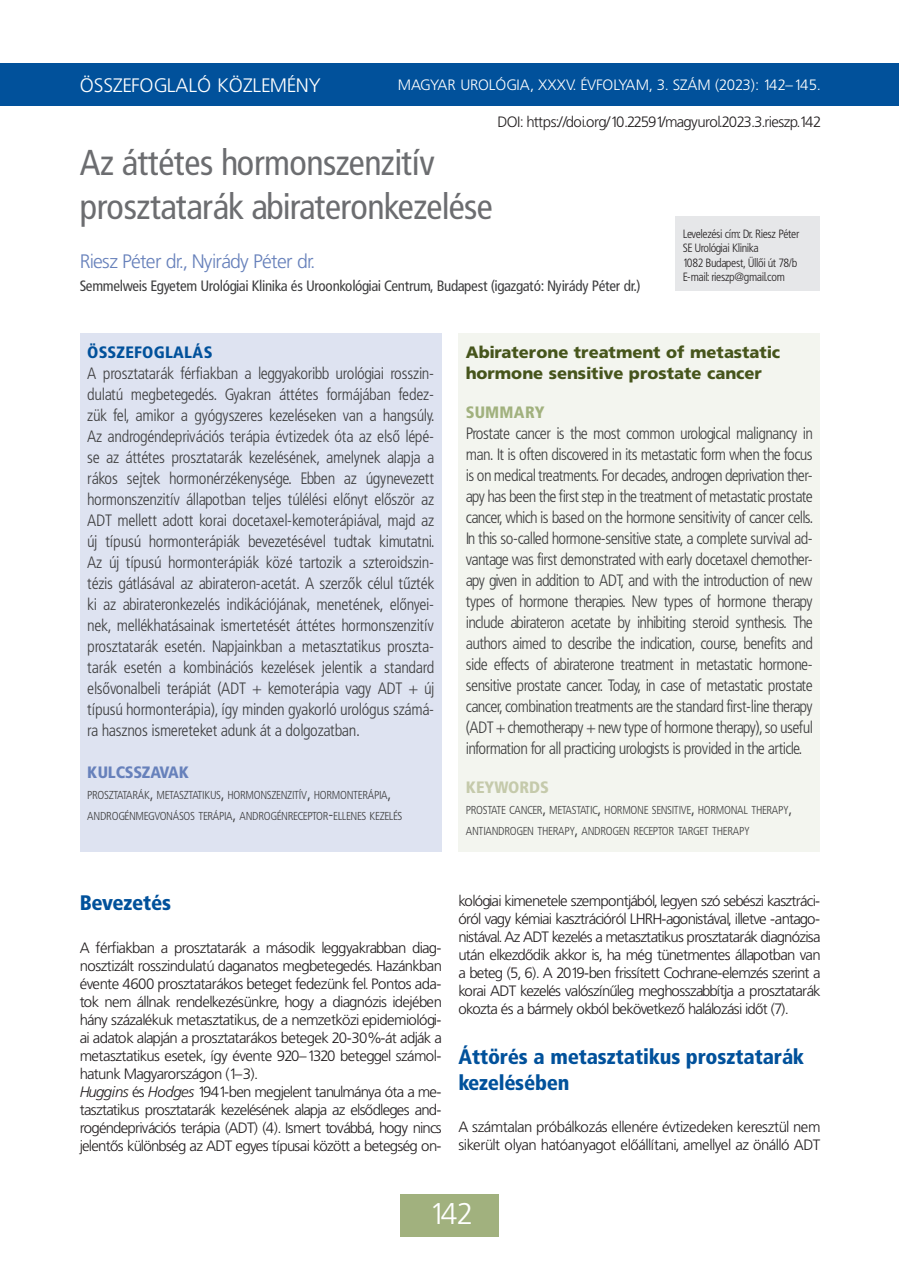
<style>
.page{position:relative;width:899px;height:1266px;background:#fff}
.page>*{position:absolute;margin:0;border:0;box-sizing:border-box;transform-origin:0 0}
.t1{font:36px/43.2px "Frutiger Cn PFL";color:#6c6d70}
.t2{font:30px "Frutiger Lt PFL";color:#fff}
.t3{font:21px/25.2px "Frutiger Blk Cn PFL";color:#01519b}
.t4{font:19.5px "Frutiger Lt PFL";color:#6781bb}
.t5{font:19.5px "Frutiger Lt PFL";letter-spacing:.04em;color:#fff}
.t6{font:16.5px/21px "Frutiger Lt Cn PFL";letter-spacing:-.01em;color:#3e3e3f;text-align:justify}
.t7{font:16.5px/21px "Frutiger Blk PFL";letter-spacing:.01em;color:#46551c}
.t8{font:16.5px "Frutiger Blk Cn PFL";letter-spacing:.03em;color:#01519b}
.t9{font:16.5px "Frutiger Blk Cn PFL";letter-spacing:.01em;color:#6781bb}
.t10{font:16.5px "Frutiger Blk Cn PFL";letter-spacing:.01em;color:#c5caab}
.t11{font:16.5px "Frutiger Blk Cn PFL";letter-spacing:.03em;color:#a1b17e}
.t12{font:15px/18px "Frutiger Lt PFL";color:#231f20}
.t13{font:15px "Frutiger Cn PFL";color:#3e3e3f}
.t14{font:15px "Frutiger Lt PFL";letter-spacing:.04em;color:#fff}
.t15{font:12px/14.4px "Frutiger Lt Cn PFL";color:#231f20}
.t16{font:11.55px/21px "Frutiger Lt Cn PFL";letter-spacing:.01em;color:#3e3e3f}
.s1{font-size:16.5px}
.s2{font-style:italic}
</style>
<div class="page">
<div style="left:0;top:63px;width:899px;height:43px;background:#01519b"></div>
<div style="left:401px;top:1194px;width:98px;height:43px;background:#a1b17e"></div>
<div style="left:675px;top:217px;width:145px;height:74px;background:#e6e7e9"></div>
<div style="left:80px;top:333px;width:361px;height:519px;background:#dee3f1"></div>
<div style="left:458px;top:333px;width:362px;height:519px;background:#f3f5ef"></div>
<p class="t5" style="left:80px;top:74px;width:242px">ÖSSZEFOGLALÓ KÖZLEMÉNY</p>
<p class="t14" style="left:398px;top:77px;width:423px">MAGYAR UROLÓGIA, XXXV. ÉVFOLYAM, 3. SZÁM (2023): 142–145.</p>
<p class="t12" style="left:497px;top:113px;width:324px">DOI: https://doi.org/10.22591/magyurol.2023.3.rieszp.142</p>
<h1 class="t1" style="left:80px;top:142px;width:414px">Az áttétes hormonszenzitív prosztatarák abirateronkezelése</h1>
<p class="t4" style="left:80px;top:251px;width:236px">Riesz Péter dr., Nyirády Péter dr.</p>
<p class="t13" style="left:80px;top:277px;width:562px">Semmelweis Egyetem Urológiai Klinika és Uroonkológiai Centrum, Budapest (igazgató: Nyirády Péter dr.)</p>
<p class="t15" style="left:682px;top:227px;width:118px">Levelezési cím: Dr. Riesz Péter<br>SE Urológiai Klinika<br>1082 Budapest, Üllői út 78/b<br>E-mail: rieszp@gmail.com</p>
<p class="t8" style="left:87px;top:342px;width:126px">ÖSSZEFOGLALÁS</p>
<p class="t6" style="left:87px;top:363px;width:348px">A prosztatarák férfiakban a leggyakoribb urológiai rosszin&shy;dulatú megbetegedés. Gyakran áttétes formájában fedez&shy;zük fel, amikor a gyógyszeres kezeléseken van a hangsúly.<br>Az androgéndeprivációs terápia évtizedek óta az első lépé&shy;se az áttétes prosztatarák kezelésének, amelynek alapja a rákos sejtek hormonérzékenysége. Ebben az úgynevezett hormonszenzitív állapotban teljes túlélési előnyt először az ADT mellett adott korai docetaxel-kemoterápiával, majd az új típusú hormonterápiák bevezetésével tudtak kimutatni.<br>Az új típusú hormonterápiák közé tartozik a szteroidszin&shy;tézis gátlásával az abirateron-acetát. A szerzők célul tűzték ki az abirateronkezelés indikációjának, menetének, előnyei&shy;nek, mellékhatásainak ismertetését áttétes hormonszenzitív prosztatarák esetén. Napjainkban a metasztatikus proszta&shy;tarák esetén a kombinációs kezelések jelentik a standard elsővonalbeli terápiát (ADT + kemoterápia vagy ADT + új típusú hormonterápia), így minden gyakorló urológus számá&shy;ra hasznos ismereteket adunk át a dolgozatban.</p>
<p class="t9" style="left:87px;top:762px;width:103px">KULCSSZAVAK</p>
<p class="t16" style="left:87px;top:784px;width:316px">PROSZTATARÁK<span class="s1">,</span> METASZTATIKUS<span class="s1">,</span> HORMONSZENZITÍV<span class="s1">,</span> HORMONTERÁPIA<span class="s1">,<br></span>ANDROGÉNMEGVONÁSOS TERÁPIA<span class="s1">,</span> ANDROGÉNRECEPTOR<span class="s1">-</span>ELLENES KEZELÉS</p>
<p class="t7" style="left:466px;top:341px;width:316px">Abiraterone treatment of metastatic hormone sensitive prostate cancer</p>
<p class="t11" style="left:466px;top:402px;width:80px">SUMMARY</p>
<p class="t6" style="left:466px;top:423px;width:348px">Prostate cancer is the most common urological malignancy in man. It is often discovered in its metastatic form when the focus is on medical treatments. For decades, androgen deprivation ther&shy;apy has been the first step in the treatment of metastatic prostate cancer, which is based on the hormone sensitivity of cancer cells.<br>In this so-called hormone-sensitive state, a complete survival ad&shy;vantage was first demonstrated with early docetaxel chemother&shy;apy given in addition to ADT, and with the introduction of new types of hormone therapies. New types of hormone therapy include abirateron acetate by inhibiting steroid synthesis. The authors aimed to describe the indication, course, benefits and side effects of abiraterone treatment in metastatic hormone&shy;sensitive prostate cancer. Today, in case of metastatic prostate cancer, combination treatments are the standard first-line therapy (ADT + chemotherapy + new type of hormone therapy), so useful information for all practicing urologists is provided in the article.</p>
<p class="t10" style="left:466px;top:777px;width:84px">KEYWORDS</p>
<p class="t16" style="left:466px;top:799px;width:327px">PROSTATE CANCER<span class="s1">,</span> METASTATIC<span class="s1">,</span> HORMONE SENSITIVE<span class="s1">,</span> HORMONAL THERAPY<span class="s1">,<br></span>ANTIANDROGEN THERAPY<span class="s1">,</span> ANDROGEN RECEPTOR TARGET THERAPY</p>
<p class="t3" style="left:80px;top:890px;width:93px">Bevezetés</p>
<p class="t12" style="left:80px;top:939px;width:363px">A férfiakban a prosztatarák a második leggyakrabban diag&shy;nosztizált rosszindulatú daganatos megbetegedés. Hazánkban évente 4600 prosztatarákos beteget fedezünk fel. Pontos ada&shy;tok nem állnak rendelkezésünkre, hogy a diagnózis idejében hány százalékuk metasztatikus, de a nemzetközi epidemiológi&shy;ai adatok alapján a prosztatarákos betegek 20-30%-át adják a metasztatikus esetek, így évente 920–1320 beteggel számol&shy;hatunk Magyarországon (1–3).<br><span class="s2">Huggins</span> és <span class="s2">Hodges</span> 1941-ben megjelent tanulmánya óta a me&shy;tasztatikus prosztatarák kezelésének alapja az elsődleges and&shy;rogéndeprivációs terápia (ADT) (4). Ismert továbbá, hogy nincs jelentős különbség az ADT egyes típusai között a betegség on-</p>
<p class="t12" style="left:458px;top:892px;width:363px;text-align:justify">kológiai kimenetele szempontjából, legyen szó sebészi kasztráci&shy;óról vagy kémiai kasztrációról LHRH-agonistával, illetve -antago&shy;nistával. Az ADT kezelés a metasztatikus prosztatarák diagnózisa után elkezdődik akkor is, ha még tünetmentes állapotban van a beteg (5, 6). A 2019-ben frissített Cochrane-elemzés szerint a korai ADT kezelés valószínűleg meghosszabbítja a prosztatarák okozta és a bármely okból bekövetkező halálozási időt (7).</p>
<p class="t3" style="left:458px;top:1044px;width:347px">Áttörés a metasztatikus prosztatarák kezelésében</p>
<p class="t12" style="left:458px;top:1118px;width:363px">A számtalan próbálkozás ellenére évtizedeken keresztül nem sikerült olyan hatóanyagot előállítani, amellyel az önálló ADT</p>
<h2 class="t2" style="left:429px;top:1197px;width:42px">142</h2>
</div>
